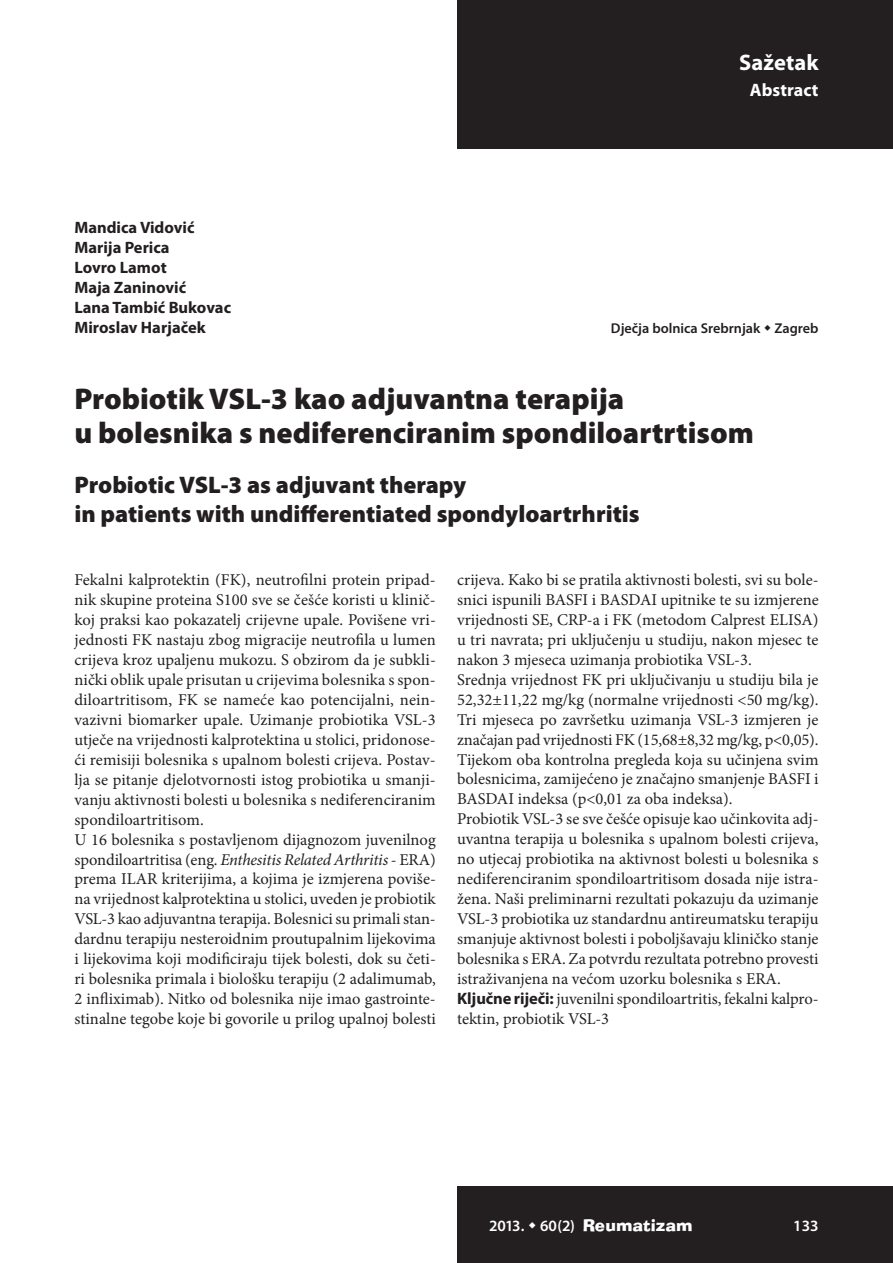
<style>
.page{position:relative;width:893px;height:1263px;background:#fff}
.page>*{position:absolute;margin:0;border:0;box-sizing:border-box;transform-origin:0 0}
.t1{font:900 30px/34px "Myriad Pro";color:#231f20}
.t2{font:900 24px/29px "Myriad Pro";color:#231f20}
.t3{font:700 22.5px "Myriad Pro";letter-spacing:.005em;color:#fff}
.t4{font:700 18px "Myriad Pro";letter-spacing:.005em;color:#fff}
.t5{font:16.5px/20px "Minion Pro";color:#231f20}
.t6{font:700 16.5px/20px "Myriad Pro";color:#231f20}
.t7{font:600 15.75px "Myriad Pro";color:#fff}
.t8{font:600 14.25px "Myriad Pro";color:#231f20}
.s1{font-style:italic}
.s2{font-family:"Myriad Pro";font-weight:700}
.s3{font-family:"Ad Lib BT";font-weight:400;font-size:16.35px}
</style>
<div class="page">
<div style="left:457px;top:1186px;width:436px;height:77px;background:#231f20"></div>
<div style="left:457px;top:0;width:436px;height:149px;background:#231f20"></div>
<p class="t6" style="left:74px;top:218px;width:158px">Mandica Vidović<br>Marija Perica<br>Lovro Lamot<br>Maja Zaninović<br>Lana Tambić Bukovac<br>Miroslav Harjaček</p>
<h3 class="t3" style="left:739px;top:54px;width:81px">Sažetak</h3>
<p class="t4" style="left:750px;top:83px;width:70px">Abstract</p>
<p class="t8" style="left:611px;top:322px;width:209px">Dječja bolnica Srebrnjak Zagreb</p>
<h1 class="t1" style="left:74px;top:384px;width:681px">Probiotik VSL-3 kao adjuvantna terapija<br>u bolesnika s nediferenciranim spondiloartrtisom</h1>
<h2 class="t2" style="left:74px;top:473px;width:567px">Probiotic VSL-3 as adjuvant therapy<br>in patients with undifferentiated spondyloartrhritis</h2>
<p class="t5" style="left:74px;top:571px;width:363px">Fekalni kalprotektin (FK), neutrofilni protein pripad&shy;nik skupine proteina S100 sve se češće koristi u klinič&shy;koj praksi kao pokazatelj crijevne upale. Povišene vri&shy;jednosti FK nastaju zbog migracije neutrofila u lumen crijeva kroz upaljenu mukozu. S obzirom da je subkli&shy;nički oblik upale prisutan u crijevima bolesnika s spon&shy;diloartritisom, FK se nameće kao potencijalni, nein&shy;vazivni biomarker upale. Uzimanje probiotika VSL-3 utječe na vrijednosti kalprotektina u stolici, pridonose&shy;ći remisiji bolesnika s upalnom bolesti crijeva. Postav&shy;lja se pitanje djelotvornosti istog probiotika u smanji&shy;vanju aktivnosti bolesti u bolesnika s nediferenciranim spondiloartritisom.<br>U 16 bolesnika s postavljenom dijagnozom juvenilnog spondiloartritisa (eng. <span class="s1">Enthesitis Related Arthritis</span> - ERA) prema ILAR kriterijima, a kojima je izmjerena poviše&shy;na vrijednost kalprotektina u stolici, uveden je probiotik VSL-3 kao adjuvantna terapija. Bolesnici su primali stan&shy;dardnu terapiju nesteroidnim proutupalnim lijekovima i lijekovima koji modificiraju tijek bolesti, dok su četi&shy;ri bolesnika primala i biološku terapiju (2 adalimumab, 2 infliximab). Nitko od bolesnika nije imao gastrointe&shy;stinalne tegobe koje bi govorile u prilog upalnoj bolesti</p>
<p class="t5" style="left:457px;top:571px;width:363px">crijeva. Kako bi se pratila aktivnosti bolesti, svi su bole&shy;snici ispunili BASFI i BASDAI upitnike te su izmjerene vrijednosti SE, CRP-a i FK (metodom Calprest ELISA) u tri navrata; pri uključenju u studiju, nakon mjesec te nakon 3 mjeseca uzimanja probiotika VSL-3.<br>Srednja vrijednost FK pri uključivanju u studiju bila je 52,32±11,22 mg/kg (normalne vrijednosti &lt;50 mg/kg).<br>Tri mjeseca po završetku uzimanja VSL-3 izmjeren je značajan pad vrijednosti FK (15,68±8,32 mg/kg, p&lt;0,05).<br>Tijekom oba kontrolna pregleda koja su učinjena svim bolesnicima, zamijećeno je značajno smanjenje BASFI i BASDAI indeksa (p&lt;0,01 za oba indeksa).<br>Probiotik VSL-3 se sve češće opisuje kao učinkovita adj&shy;uvantna terapija u bolesnika s upalnom bolesti crijeva, no utjecaj probiotika na aktivnost bolesti u bolesnika s nediferenciranim spondiloartritisom dosada nije istra&shy;žena. Naši preliminarni rezultati pokazuju da uzimanje VSL-3 probiotika uz standardnu antireumatsku terapiju smanjuje aktivnost bolesti i poboljšavaju kliničko stanje bolesnika s ERA. Za potvrdu rezultata potrebno provesti istraživanjena na većom uzorku bolesnika s ERA.<br><span class="s2">Ključne riječi:</span> juvenilni spondiloartritis, fekalni kalpro&shy;tektin, probiotik VSL-3</p>
<p class="t7" style="left:489px;top:1220px;width:205px">2013. 60(2) <span class="s3">Reumatizam</span></p>
<p class="t7" style="left:793px;top:1220px;width:27px">133</p>
</div>
